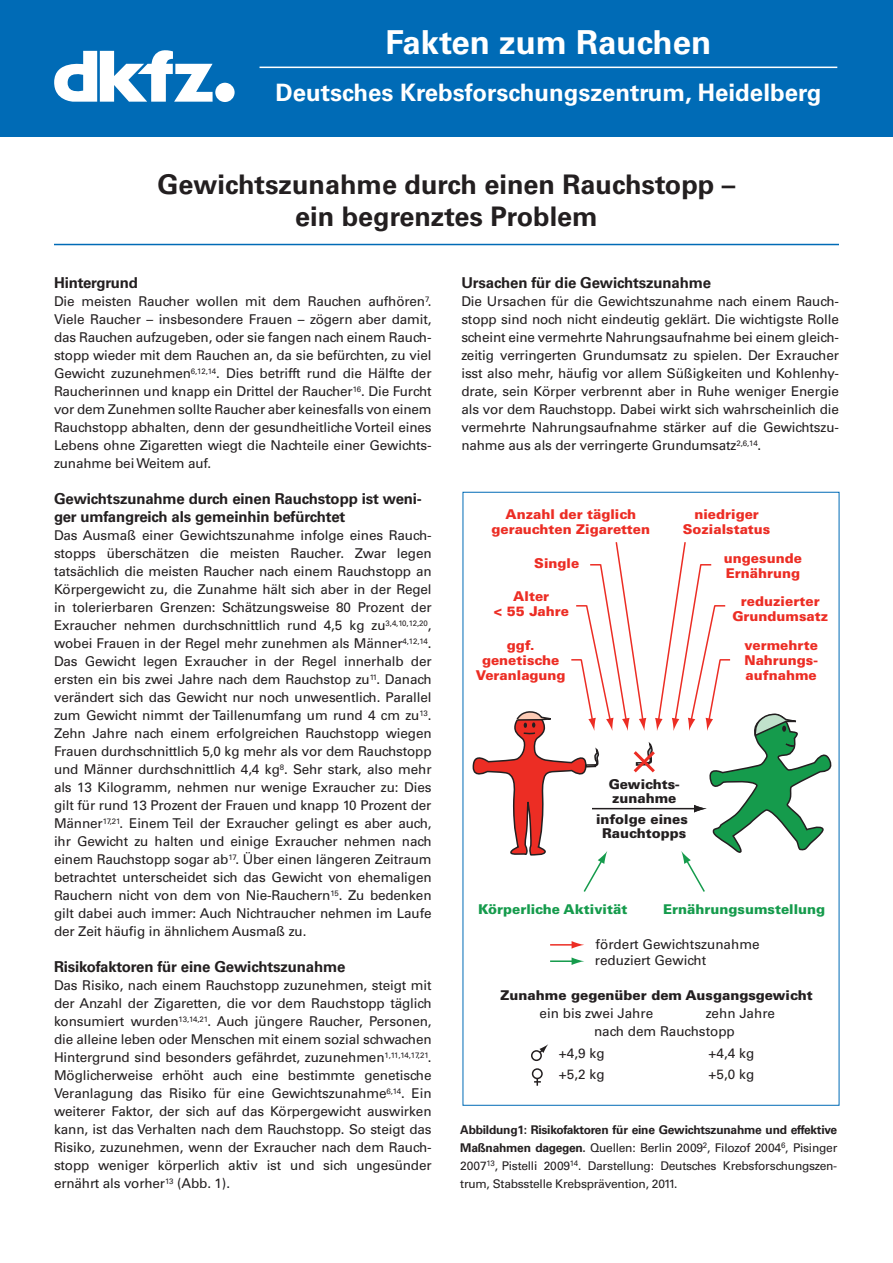
<style>
.page{position:relative;width:893px;height:1263px;background:#fff}
.page>*{position:absolute;margin:0;border:0;box-sizing:border-box;transform-origin:0 0}
.t1{font:700 33px "Univers LTCE";color:#fff}
.t2{font:700 27px/32.4px "Univers LTCE";color:#231f20;text-align:center}
.t3{font:700 24px "Univers LTCE";color:#fff}
.t4{font:700 15px/18px "Univers LTCE";letter-spacing:-.01em;color:#231f20}
.t5{font:13.5px/18px "Univers LTCE";letter-spacing:-.01em;color:#231f20;text-align:justify}
.t6{font:900 13.5px/15px "Univers LTCE";color:#ec2d24;text-align:center}
.t7{font:900 13.5px/13.5px "Univers LTCE";color:#231f20}
.t8{font:900 13.5px "Univers LTCE";color:#159b4c}
.t9{font:12px/18px "Univers LTCE";letter-spacing:-.02em;color:#231f20;text-align:justify}
.s1{font-weight:700}
</style>
<div class="page">
<div style="left:0;top:0;width:893px;height:136px;background:#006bb6"></div>
<div style="left:215px;top:83px;width:20px;height:19px;background:#fff;border-radius:50%"></div>
<svg style="left:54px;top:50px;width:159px;height:52px"></svg>
<hr style="left:54px;top:244px;width:785px;height:1px;background:#006bb6">
<hr style="left:260px;top:67px;width:577px;height:1px;background:#fff">
<svg style="left:473px;top:542px;width:359px;height:350px"></svg>
<p class="t1" style="left:386px;top:23px;width:327px">Fakten zum Rauchen</p>
<p class="t3" style="left:275px;top:79px;width:547px">Deutsches Krebsforschungszentrum, Heidelberg</p>
<p class="t2" style="left:158px;top:169px;width:579px">Gewichtszunahme durch einen Rauchstopp – ein begrenztes Problem</p>
<p class="t4" style="left:54px;top:274px;width:85px">Hintergrund</p>
<p class="t5" style="left:54px;top:293px;width:379px">Die meisten Raucher wollen mit dem Rauchen aufhören<sup>7</sup>.<br>Viele Raucher – insbesondere Frauen – zögern aber damit, das Rauchen aufzugeben, oder sie fangen nach einem Rauch&shy;stopp wieder mit dem Rauchen an, da sie befürchten, zu viel Gewicht zuzunehmen<sup>6,12,14</sup>. Dies betrifft rund die Hälfte der Raucherinnen und knapp ein Drittel der Raucher<sup>16</sup>. Die Furcht vor dem Zunehmen sollte Raucher aber keinesfalls von einem Rauchstopp abhalten, denn der gesundheitliche Vorteil eines Lebens ohne Zigaretten wiegt die Nachteile einer Gewichts&shy;zunahme bei Weitem auf.</p>
<p class="t4" style="left:54px;top:490px;width:369px">Gewichtszunahme durch einen Rauchstopp ist weni&shy;ger umfangreich als gemeinhin befürchtet</p>
<p class="t5" style="left:54px;top:527px;width:379px">Das Ausmaß einer Gewichtszunahme infolge eines Rauch&shy;stopps überschätzen die meisten Raucher. Zwar legen tatsächlich die meisten Raucher nach einem Rauchstopp an Körpergewicht zu, die Zunahme hält sich aber in der Regel in tolerierbaren Grenzen: Schätzungsweise 80 Prozent der Exraucher nehmen durchschnittlich rund 4,5 kg zu<sup>3,4,10,12,20</sup>, wobei Frauen in der Regel mehr zunehmen als Männer<sup>4,12,14</sup>.<br>Das Gewicht legen Exraucher in der Regel innerhalb der ersten ein bis zwei Jahre nach dem Rauchstop zu<sup>11</sup>. Danach verändert sich das Gewicht nur noch unwesentlich. Parallel zum Gewicht nimmt der Taillenumfang um rund 4 cm zu<sup>13</sup>.<br>Zehn Jahre nach einem erfolgreichen Rauchstopp wiegen Frauen durchschnittlich 5,0 kg mehr als vor dem Rauchstopp und Männer durchschnittlich 4,4 kg<sup>8</sup>. Sehr stark, also mehr als 13 Kilogramm, nehmen nur wenige Exraucher zu: Dies gilt für rund 13 Prozent der Frauen und knapp 10 Prozent der Männer<sup>17,21</sup>. Einem Teil der Exraucher gelingt es aber auch, ihr Gewicht zu halten und einige Exraucher nehmen nach einem Rauchstopp sogar ab<sup>17</sup>. Über einen längeren Zeitraum betrachtet unterscheidet sich das Gewicht von ehemaligen Rauchern nicht von dem von Nie-Rauchern<sup>15</sup>. Zu bedenken gilt dabei auch immer: Auch Nichtraucher nehmen im Laufe der Zeit häufig in ähnlichem Ausmaß zu.</p>
<p class="t4" style="left:54px;top:958px;width:293px">Risikofaktoren für eine Gewichtszunahme</p>
<p class="t5" style="left:54px;top:977px;width:379px">Das Risiko, nach einem Rauchstopp zuzunehmen, steigt mit der Anzahl der Zigaretten, die vor dem Rauchstopp täglich konsumiert wurden<sup>13,14,21</sup>. Auch jüngere Raucher, Personen, die alleine leben oder Menschen mit einem sozial schwachen Hintergrund sind besonders gefährdet, zuzunehmen<sup>1,11,14,17,21</sup>.<br>Möglicherweise erhöht auch eine bestimmte genetische Veranlagung das Risiko für eine Gewichtszunahme<sup>6,14</sup>. Ein weiterer Faktor, der sich auf das Körpergewicht auswirken kann, ist das Verhalten nach dem Rauchstopp. So steigt das Risiko, zuzunehmen, wenn der Exraucher nach dem Rauch&shy;stopp weniger körperlich aktiv ist und sich ungesünder ernährt als vorher<sup>13</sup> (Abb. 1).</p>
<p class="t4" style="left:461px;top:274px;width:251px">Ursachen für die Gewichtszunahme</p>
<p class="t5" style="left:461px;top:293px;width:379px">Die Ursachen für die Gewichtszunahme nach einem Rauch&shy;stopp sind noch nicht eindeutig geklärt. Die wichtigste Rolle scheint eine vermehrte Nahrungsaufnahme bei einem gleich&shy;zeitig verringerten Grundumsatz zu spielen. Der Exraucher isst also mehr, häufig vor allem Süßigkeiten und Kohlenhy&shy;drate, sein Körper verbrennt aber in Ruhe weniger Energie als vor dem Rauchstopp. Dabei wirkt sich wahrscheinlich die vermehrte Nahrungsaufnahme stärker auf die Gewichtszu&shy;nahme aus als der verringerte Grundumsatz<sup>2,6,14</sup>.</p>
<p class="t6" style="left:491px;top:507px;width:160px">Anzahl der täglich gerauchten Zigaretten</p>
<p class="t6" style="left:683px;top:507px;width:89px">niedriger<br>Sozialstatus</p>
<p class="t6" style="left:534px;top:555px;width:46px">Single</p>
<p class="t6" style="left:724px;top:550px;width:80px;text-align:left">ungesunde<br>Ernährung</p>
<p class="t6" style="left:493px;top:589px;width:77px">Alter<br>&lt; 55 Jahre</p>
<p class="t6" style="left:732px;top:594px;width:98px">reduzierter<br>Grundumsatz</p>
<p class="t6" style="left:476px;top:638px;width:91px">ggf. genetische<br>Veranlagung</p>
<p class="t6" style="left:744px;top:638px;width:75px;text-align:justify">vermehrte Nahrungs&shy;aufnahme</p>
<p class="t7" style="left:609px;top:778px;width:73px">Gewichts&shy;zunahme</p>
<p class="t7" style="left:596px;top:813px;width:93px;text-align:center">infolge eines<br>Rauchtopps</p>
<p class="t8" style="left:478px;top:901px;width:151px">Körperliche Aktivität</p>
<p class="t8" style="left:663px;top:901px;width:164px">Ernährungsumstellung</p>
<p class="t5" style="left:595px;top:936px;width:166px;line-height:16.4px">fördert Gewichtszunahme reduziert Gewicht</p>
<p class="t7" style="left:501px;top:988px;width:314px">Zunahme gegenüber dem Ausgangsgewicht</p>
<p class="t5" style="left:539px;top:1004px;width:115px">ein bis zwei Jahre</p>
<p class="t5" style="left:594px;top:1004px;width:183px;text-indent:112px">zehn Jahre nach dem Rauchstopp</p>
<p class="t5" style="left:559px;top:1043px;width:47px;line-height:21px">+4,9 kg +5,2 kg</p>
<p class="t5" style="left:709px;top:1043px;width:47px;line-height:21px">+4,4 kg +5,0 kg</p>
<p class="t9" style="left:460px;top:1121px;width:379px"><span class="s1">Abbildung1: Risikofaktoren für eine Gewichtszunahme und effektive Maßnahmen dagegen.</span> Quellen: Berlin 2009<sup>2</sup>, Filozof 2004<sup>6</sup>, Pisinger 2007<sup>13</sup>, Pistelli 2009<sup>14</sup>. Darstellung: Deutsches Krebsforschungszen&shy;trum, Stabsstelle Krebsprävention, 2011.</p>
</div>
